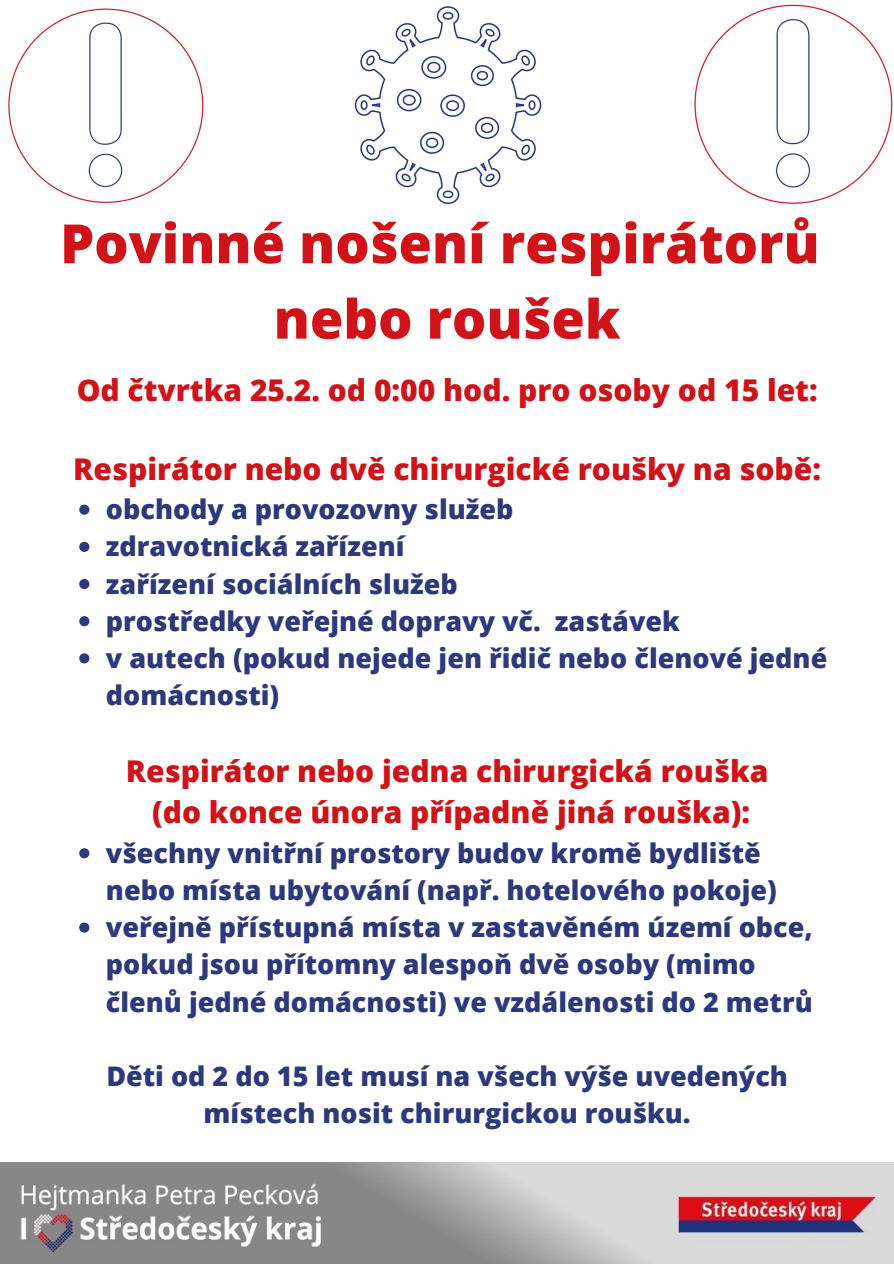
<style>
.page{position:relative;width:894px;height:1264px;background:#fff}
.page>*{position:absolute;margin:0;border:0;box-sizing:border-box;transform-origin:0 0}
.t1{font:800 54px "Open Sans";color:#cf1319}
.t2{font:800 30px "Open Sans";color:#cf1319}
.t3{font:800 27px/37.2px "Open Sans";color:#2e397b}
</style>
<div class="page">
<img style="left:0;top:1162px;width:893px;height:101px">
<img style="left:354px;top:6px;width:188px;height:199px">
<img style="left:8px;top:8px;width:196px;height:195px">
<img style="left:694px;top:4px;width:199px;height:200px">
<svg style="left:79px;top:504px;width:10px;height:11px"></svg>
<svg style="left:79px;top:542px;width:10px;height:10px"></svg>
<svg style="left:79px;top:579px;width:10px;height:10px"></svg>
<svg style="left:79px;top:616px;width:10px;height:10px"></svg>
<svg style="left:79px;top:653px;width:10px;height:10px"></svg>
<svg style="left:79px;top:848px;width:10px;height:10px"></svg>
<svg style="left:79px;top:922px;width:10px;height:10px"></svg>
<p class="t1" style="left:60px;top:205px;width:760px">Povinné nošení respirátorů</p>
<p class="t1" style="left:273px;top:281px;width:348px">nebo roušek</p>
<p class="t2" style="left:77px;top:369px;width:742px">Od čtvrtka 25.2. od 0:00 hod. pro osoby od 15 let:</p>
<p class="t2" style="left:73px;top:448px;width:749px">Respirátor nebo dvě chirurgické roušky na sobě:</p>
<p class="t3" style="left:106px;top:490px;width:409px">obchody a provozovny služeb</p>
<p class="t3" style="left:106px;top:527px;width:300px">zdravotnická zařízení</p>
<p class="t3" style="left:106px;top:564px;width:353px">zařízení sociálních služeb</p>
<p class="t3" style="left:106px;top:601px;width:575px">prostředky veřejné dopravy vč. zastávek</p>
<p class="t3" style="left:106px;top:639px;width:722px">v autech (pokud nejede jen řidič nebo členové jedné domácnosti)</p>
<p class="t2" style="left:126px;top:749px;width:643px">Respirátor nebo jedna chirurgická rouška</p>
<p class="t2" style="left:152px;top:791px;width:599px">(do konce února případně jiná rouška):</p>
<p class="t3" style="left:106px;top:833px;width:672px">všechny vnitřní prostory budov kromě bydliště nebo místa ubytování (např. hotelového pokoje)</p>
<p class="t3" style="left:106px;top:908px;width:708px">veřejně přístupná místa v zastavěném území obce, pokud jsou přítomny alespoň dvě osoby (mimo členů jedné domácnosti) ve vzdálenosti do 2 metrů</p>
<p class="t3" style="left:106px;top:1056px;width:683px;text-align:center">Děti od 2 do 15 let musí na všech výše uvedených místech nosit chirurgickou roušku.</p>
</div>
